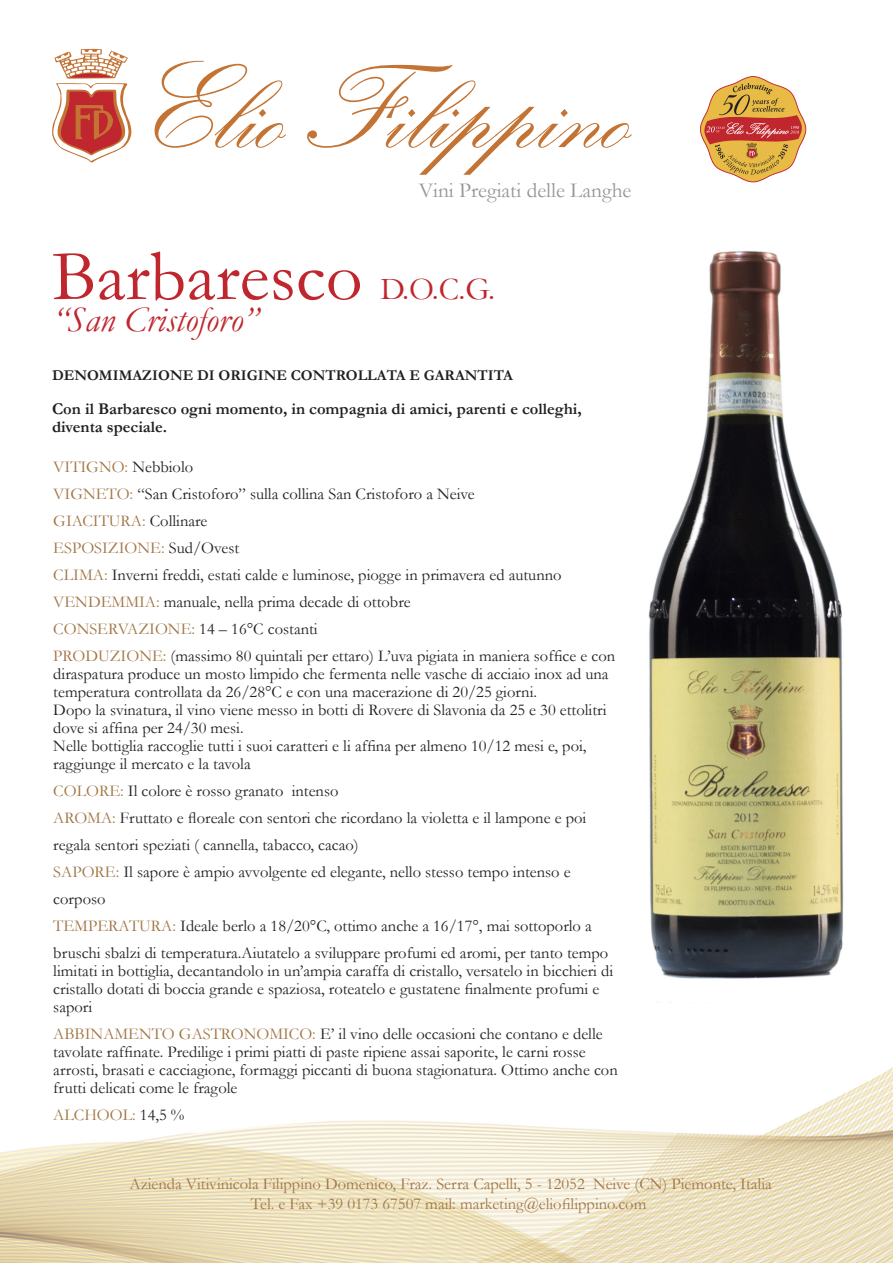
<style>
.page{position:relative;width:893px;height:1263px;background:#fff}
.page>*{position:absolute;margin:0;border:0;box-sizing:border-box;transform-origin:0 0}
.t1{font:72px "Garamond";color:#c0262d}
.t2{font:italic 36px "Garamond";color:#c0262d}
.t3{font:31.95px "Garamond";color:#c0262d}
.t4{font:21.3px "Garamond";color:#939598}
.t5{font:16.5px/18px "Garamond";color:#231f20}
.t6{font:16.5px/19.8px "Garamond";color:#a17544;text-align:center}
.t7{font:700 16.5px "Garamond";color:#231f20}
.t8{font:700 15px "Garamond";color:#231f20}
.s1{color:#231f20}
.s2{color:#a17544}
</style>
<div class="page">
<img style="left:0;top:1002px;width:893px;height:261px">
<svg style="left:700px;top:76px;width:106px;height:106px"></svg>
<img style="left:648px;top:251px;width:196px;height:728px">
<svg style="left:155px;top:61px;width:131px;height:87px"></svg>
<svg style="left:307px;top:65px;width:325px;height:110px"></svg>
<svg style="left:52px;top:48px;width:80px;height:115px"></svg>
<p class="t1" style="left:52px;top:228px;width:312px">Barbaresco</p>
<p class="t2" style="left:52px;top:295px;width:208px">“San Cristoforo”</p>
<p class="t4" style="left:419px;top:176px;width:214px">Vini Pregiati delle Langhe</p>
<p class="t3" style="left:381px;top:268px;width:116px">D.O.C.G.</p>
<p class="t8" style="left:52px;top:365px;width:462px">DENOMIMAZIONE DI ORIGINE CONTROLLATA E GARANTITA</p>
<p class="t7" style="left:52px;top:397px;width:531px">Con il Barbaresco ogni momento, in compagnia di amici, parenti e colleghi,</p>
<p class="t7" style="left:52px;top:415px;width:117px">diventa speciale.</p>
<p class="t6" style="left:53px;top:457px;width:141px">VITIGNO: <span class="s1">Nebbiolo</span></p>
<p class="t5" style="left:53px;top:485px;width:423px"><span class="s2">VIGNETO:</span> “San Cristoforo” sulla collina San Cristoforo a Neive</p>
<p class="t6" style="left:53px;top:511px;width:156px">GIACITURA: <span class="s1">Collinare</span></p>
<p class="t6" style="left:53px;top:538px;width:188px">ESPOSIZIONE: <span class="s1">Sud/Ovest</span></p>
<p class="t5" style="left:53px;top:566px;width:510px"><span class="s2">CLIMA:</span> Inverni freddi, estati calde e luminose, piogge in primavera ed autunno</p>
<p class="t5" style="left:53px;top:593px;width:359px"><span class="s2">VENDEMMIA:</span> manuale, nella prima decade di ottobre</p>
<p class="t5" style="left:53px;top:620px;width:266px"><span class="s2">CONSERVAZIONE:</span> 14 – 16°C costanti</p>
<p class="t5" style="left:53px;top:647px;width:563px"><span class="s2">PRODUZIONE:</span> (massimo 80 quintali per ettaro) L’uva pigiata in maniera soffice e con diraspatura produce un mosto limpido che fermenta nelle vasche di acciaio inox ad una temperatura controllata da 26/28°C e con una macerazione di 20/25 giorni.</p>
<p class="t5" style="left:53px;top:701px;width:555px">Dopo la svinatura, il vino viene messo in botti di Rovere di Slavonia da 25 e 30 ettolitri dove si affina per 24/30 mesi.</p>
<p class="t5" style="left:53px;top:737px;width:535px">Nelle bottiglia raccoglie tutti i suoi caratteri e li affina per almeno 10/12 mesi e, poi, raggiunge il mercato e la tavola</p>
<p class="t5" style="left:53px;top:782px;width:287px"><span class="s2">COLORE:</span> Il colore è rosso granato intenso</p>
<p class="t5" style="left:53px;top:804px;width:534px;line-height:27px"><span class="s2">AROMA:</span> Fruttato e floreale con sentori che ricordano la violetta e il lampone e poi regala sentori speziati ( cannella, tabacco, cacao)</p>
<p class="t5" style="left:53px;top:858px;width:519px;line-height:27px"><span class="s2">SAPORE:</span> Il sapore è ampio avvolgente ed elegante, nello stesso tempo intenso e corposo</p>
<p class="t5" style="left:53px;top:912px;width:556px;line-height:27px"><span class="s2">TEMPERATURA:</span> Ideale berlo a 18/20°C, ottimo anche a 16/17°, mai sottoporlo a bruschi sbalzi di temperatura.Aiutatelo a sviluppare profumi ed aromi, per tanto tempo</p>
<p class="t5" style="left:53px;top:962px;width:561px">limitati in bottiglia, decantandolo in un’ampia caraffa di cristallo, versatelo in bicchieri di cristallo dotati di boccia grande e spaziosa, roteatelo e gustatene finalmente profumi e sapori</p>
<p class="t5" style="left:53px;top:1025px;width:566px"><span class="s2">ABBINAMENTO GASTRONOMICO:</span> E’ il vino delle occasioni che contano e delle tavolate raffinate. Predilige i primi piatti di paste ripiene assai saporite, le carni rosse arrosti, brasati e cacciagione, formaggi piccanti di buona stagionatura. Ottimo anche con frutti delicati come le fragole</p>
<p class="t6" style="left:53px;top:1105px;width:133px">ALCHOOL: <span class="s1">14,5 %</span></p>
<p class="t6" style="left:130px;top:1174px;width:644px">Azienda Vitivinicola Filippino Domenico, Fraz. Serra Capelli, 5 - 12052 Neive (CN) Piemonte, Italia<br>Tel. e Fax +39 0173 67507 mail: marketing@eliofilippino.com</p>
</div>
